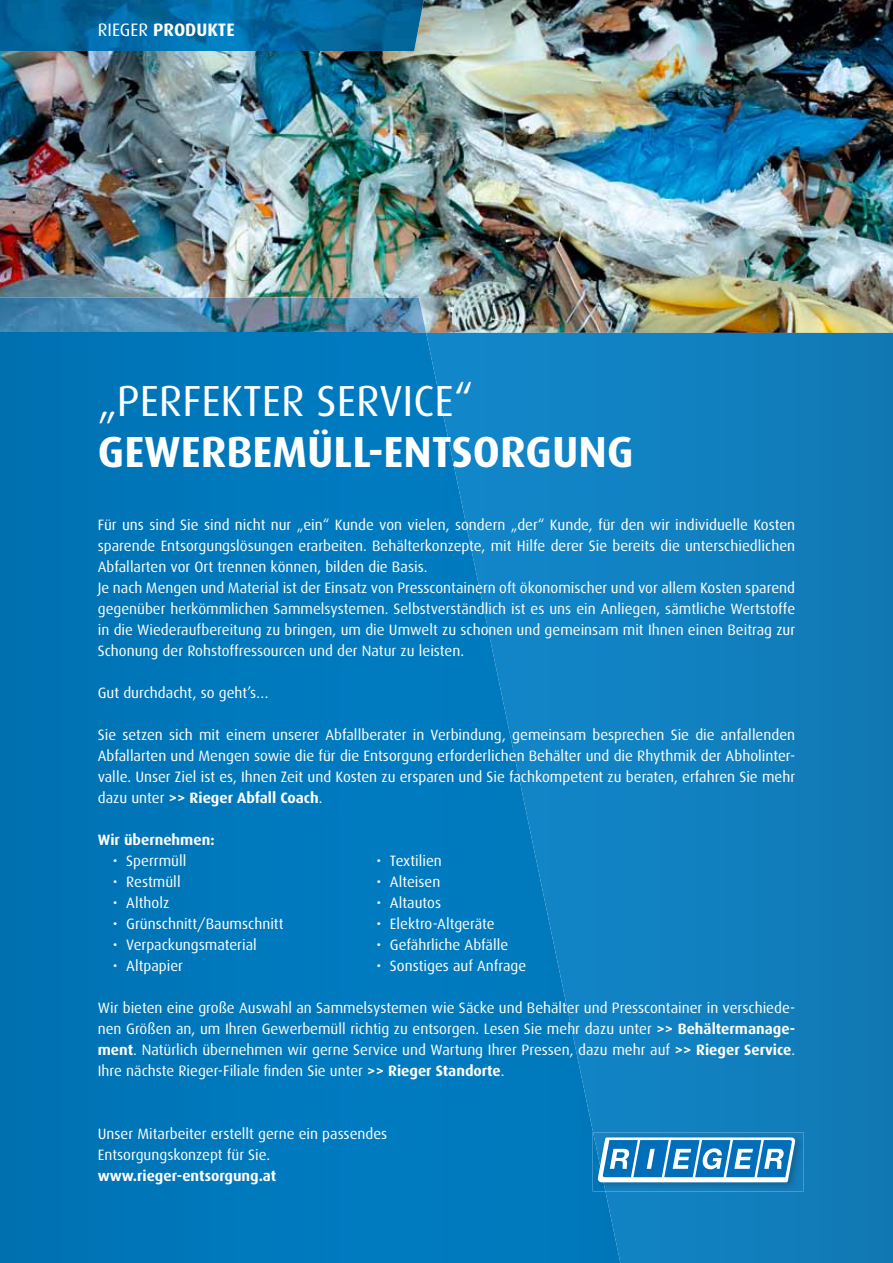
<style>
.page{position:relative;width:893px;height:1263px;background:#fff}
.page>*{position:absolute;margin:0;border:0;box-sizing:border-box;transform-origin:0 0}
.t1{font:700 43.5px "Dax";color:#fff}
.t2{font:43.5px "Dax";color:#fff}
.t3{font:700 18px "Dax";color:#fff}
.t4{font:15px/21px "Dax";color:#fff}
.t5{font:700 15px "Dax";color:#fff}
.s1{font-weight:400}
.s2{font-weight:700}
</style>
<div class="page">
<img style="left:0;top:0;width:893px;height:333px">
<img style="left:0;top:298px;width:426px;height:35px">
<svg style="left:459px;top:333px;width:434px;height:930px;background:#117fbd"></svg>
<img style="left:0;top:648px;width:410px;height:615px">
<img style="left:410px;top:1013px;width:210px;height:250px">
<img style="left:410px;top:751px;width:158px;height:263px">
<img style="left:410px;top:490px;width:104px;height:262px">
<img style="left:0;top:333px;width:412px;height:315px">
<img style="left:410px;top:333px;width:49px;height:158px">
<img style="left:0;top:0;width:424px;height:51px">
<img style="left:605px;top:1132px;width:199px;height:59px">
<img style="left:593px;top:1132px;width:12px;height:59px">
<svg style="left:598px;top:1137px;width:197px;height:45px"></svg>
<p class="t3" style="left:98px;top:20px;width:138px"><span class="s1">RIEGER</span> PRODUKTE</p>
<h1 class="t2" style="left:98px;top:377px;width:376px">„PERFEKTER SERVICE“</h1>
<h1 class="t1" style="left:98px;top:428px;width:537px">GEWERBEMÜLL-ENTSORGUNG</h1>
<p class="t4" style="left:98px;top:515px;width:699px">Für uns sind Sie sind nicht nur „ein“ Kunde von vielen, sondern „der“ Kunde, für den wir individuelle Kosten sparende Entsorgungslösungen erarbeiten. Behälterkonzepte, mit Hilfe derer Sie bereits die unterschiedlichen Abfallarten vor Ort trennen können, bilden die Basis.<br>Je nach Mengen und Material ist der Einsatz von Presscontainern oft ökonomischer und vor allem Kosten sparend gegenüber herkömmlichen Sammelsystemen. Selbstverständlich ist es uns ein Anliegen, sämtliche Wertstoffe in die Wiederaufbereitung zu bringen, um die Umwelt zu schonen und gemeinsam mit Ihnen einen Beitrag zur Schonung der Rohstoffressourcen und der Natur zu leisten.</p>
<p class="t4" style="left:98px;top:683px;width:172px">Gut durchdacht, so geht’s…</p>
<p class="t4" style="left:98px;top:725px;width:699px;text-align:justify">Sie setzen sich mit einem unserer Abfallberater in Verbindung, gemeinsam besprechen Sie die anfallenden Abfallarten und Mengen sowie die für die Entsorgung erforderlichen Behälter und die Rhythmik der Abholinter&shy;valle. Unser Ziel ist es, Ihnen Zeit und Kosten zu ersparen und Sie fachkompetent zu beraten, erfahren Sie mehr dazu unter <span class="s2">&gt;&gt; Rieger Abfall Coach</span>.</p>
<p class="t5" style="left:98px;top:832px;width:118px">Wir übernehmen:</p>
<p class="t4" style="left:113px;top:851px;width:75px">• Sperrmüll</p>
<p class="t4" style="left:113px;top:872px;width:69px">• Restmüll</p>
<p class="t4" style="left:113px;top:893px;width:58px">• Altholz</p>
<p class="t4" style="left:113px;top:914px;width:172px">• Grünschnitt/Baumschnitt</p>
<p class="t4" style="left:113px;top:935px;width:146px">• Verpackungsmaterial</p>
<p class="t4" style="left:113px;top:956px;width:72px">• Altpapier</p>
<p class="t4" style="left:98px;top:998px;width:699px;text-align:justify">Wir bieten eine große Auswahl an Sammelsystemen wie Säcke und Behälter und Presscontainer in verschiede&shy;nen Größen an, um Ihren Gewerbemüll richtig zu entsorgen. Lesen Sie mehr dazu unter <span class="s2">&gt;&gt; Behältermanage&shy;ment</span>. Natürlich übernehmen wir gerne Service und Wartung Ihrer Pressen, dazu mehr auf <span class="s2">&gt;&gt; Rieger Service</span>.<br>Ihre nächste Rieger-Filiale finden Sie unter <span class="s2">&gt;&gt; Rieger Standorte</span>.</p>
<p class="t4" style="left:376px;top:851px;width:67px">• Textilien</p>
<p class="t4" style="left:376px;top:872px;width:65px">• Alteisen</p>
<p class="t4" style="left:376px;top:893px;width:66px">• Altautos</p>
<p class="t4" style="left:376px;top:914px;width:120px">• Elektro-Altgeräte</p>
<p class="t4" style="left:376px;top:935px;width:133px">• Gefährliche Abfälle</p>
<p class="t4" style="left:376px;top:956px;width:151px">• Sonstiges auf Anfrage</p>
<p class="t4" style="left:98px;top:1124px;width:291px">Unser Mitarbeiter erstellt gerne ein passendes<br>Entsorgungskonzept für Sie.</p>
<p class="t5" style="left:98px;top:1168px;width:180px">www.rieger-entsorgung.at</p>
</div>
